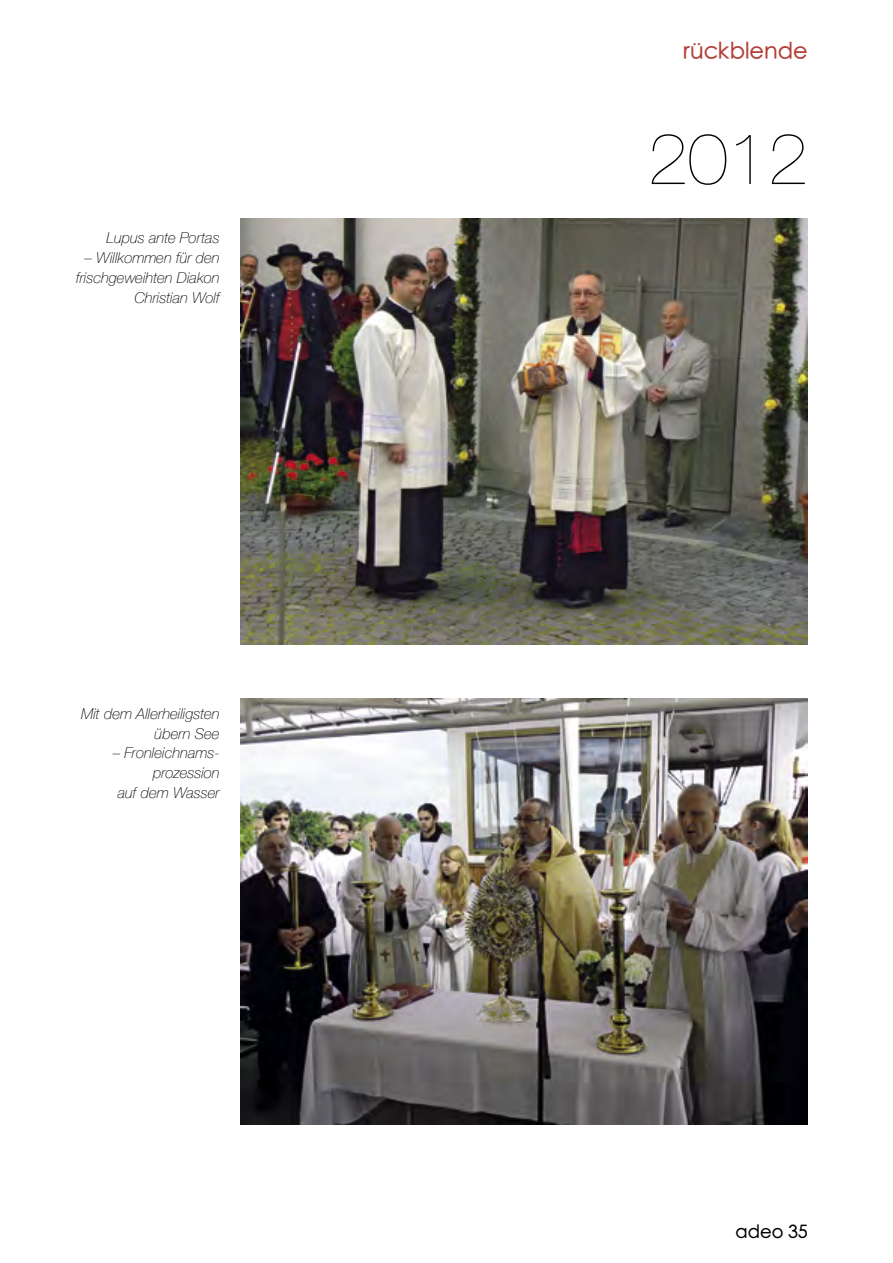
<style>
.page{position:relative;width:893px;height:1263px;background:#fff}
.page>*{position:absolute;margin:0;border:0;box-sizing:border-box;transform-origin:0 0}
.t1{font:200 72px "Helvetica Neue";color:#000}
.t2{font:500 22.5px "ST Heiti SC";color:#b33f38}
.t3{font:500 18px "ST Heiti SC";color:#000}
.t4{font:italic 100 15px/19.8px "Helvetica Neue";color:#000;text-align:right}
</style>
<div class="page">
<img style="left:241px;top:699px;width:567px;height:425px">
<img style="left:241px;top:219px;width:567px;height:425px">
<p class="t4" style="left:107px;top:227px;width:115px">Lupus ante Portas</p>
<p class="t4" style="left:76px;top:247px;width:145px">– Willkommen für den frischgeweihten Diakon<br>Christian Wolf</p>
<p class="t4" style="left:81px;top:703px;width:140px">Mit dem Allerheiligsten übern See</p>
<p class="t4" style="left:113px;top:742px;width:108px">– Fronleichnams&shy;prozession<br>auf dem Wasser</p>
<h2 class="t2" style="left:683px;top:39px;width:126px">rückblende</h2>
<h1 class="t1" style="left:648px;top:103px;width:162px">2012</h1>
<p class="t3" style="left:735px;top:1223px;width:74px">adeo 35</p>
</div>
